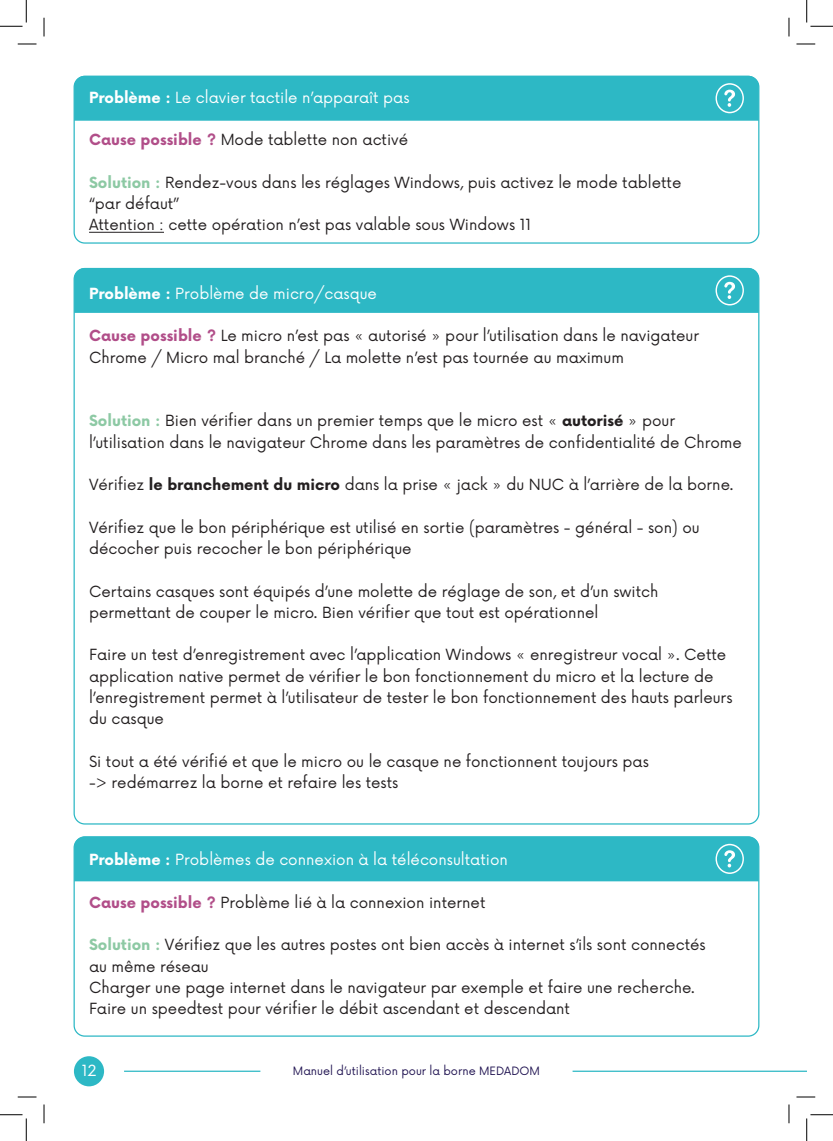
<style>
.page{position:relative;width:833px;height:1141px;background:#fff}
.page>*{position:absolute;margin:0;border:0;box-sizing:border-box;transform-origin:0 0}
.texte{font:15px/21.2px "Now";color:#231f20}
.texte-2{font:15px "Now";color:#fff}
.t1{font:11.25px "Now";color:#211452}
.s1{font-weight:700}
.s2{font-weight:700;color:#b14e89}
.s3{font-weight:700;color:#8dc9a4}
</style>
<div class="page">
<div style="left:74px;top:1056px;width:30px;height:30px;background:#2db8c5;border-radius:50%"></div>
<hr style="left:572px;top:1070px;width:234px;height:1px;background:#2db8c5">
<hr style="left:124px;top:1070px;width:136px;height:1px;background:#2db8c5">
<hr style="left:89px;top:232px;width:75px;height:1px;background:#231f20">
<div style="left:74px;top:76px;width:684px;height:45px;background:#2db8c5"></div>
<div style="left:74px;top:268px;width:684px;height:45px;background:#2db8c5"></div>
<div style="left:74px;top:836px;width:684px;height:45px;background:#2db8c5"></div>
<svg style="left:18px;top:43px;width:18px;height:2px"></svg>
<svg style="left:796px;top:43px;width:18px;height:2px"></svg>
<svg style="left:18px;top:1096px;width:18px;height:1px"></svg>
<svg style="left:796px;top:1096px;width:18px;height:1px"></svg>
<svg style="left:43px;top:18px;width:2px;height:18px"></svg>
<svg style="left:43px;top:1104px;width:2px;height:19px"></svg>
<svg style="left:788px;top:18px;width:1px;height:18px"></svg>
<svg style="left:788px;top:1104px;width:1px;height:19px"></svg>
<svg style="left:0;top:0;width:27px;height:27px"></svg>
<svg style="left:0;top:1114px;width:27px;height:26px"></svg>
<svg style="left:806px;top:0;width:26px;height:27px"></svg>
<svg style="left:806px;top:1114px;width:26px;height:26px"></svg>
<p class="texte-2" style="left:89px;top:85px;width:322px"><span class="s1">Problème :</span> Le clavier tactile n’apparaît pas</p>
<p class="texte" style="left:89px;top:128px;width:320px"><span class="s2">Cause possible ?</span> Mode tablette non activé</p>
<p class="texte" style="left:89px;top:171px;width:593px"><span class="s3">Solution :</span> Rendez-vous dans les réglages Windows, puis activez le mode tablette</p>
<p class="texte" style="left:89px;top:192px;width:92px">“par défaut”</p>
<p class="texte" style="left:89px;top:213px;width:443px">Attention : cette opération n’est pas valable sous Windows 11</p>
<p class="texte-2" style="left:89px;top:281px;width:289px"><span class="s1">Problème :</span> Problème de micro/casque</p>
<p class="texte" style="left:89px;top:324px;width:611px"><span class="s2">Cause possible ?</span> Le micro n’est pas « autorisé » pour l’utilisation dans le navigateur<br>Chrome / Micro mal branché / La molette n’est pas tournée au maximum</p>
<p class="texte" style="left:89px;top:409px;width:654px"><span class="s3">Solution :</span> Bien vérifier dans un premier temps que le micro est « <span class="s1">autorisé</span> » pour l’utilisation dans le navigateur Chrome dans les paramètres de confidentialité de Chrome</p>
<p class="texte" style="left:89px;top:473px;width:645px">Vérifiez <span class="s1">le branchement du micro</span> dans la prise « jack » du NUC à l’arrière de la borne.</p>
<p class="texte" style="left:89px;top:515px;width:611px">Vérifiez que le bon périphérique est utilisé en sortie (paramètres - général - son) ou décocher puis recocher le bon périphérique</p>
<p class="texte" style="left:89px;top:579px;width:570px">Certains casques sont équipés d’une molette de réglage de son, et d’un switch permettant de couper le micro. Bien vérifier que tout est opérationnel</p>
<p class="texte" style="left:89px;top:643px;width:644px">Faire un test d’enregistrement avec l’application Windows « enregistreur vocal ». Cette application native permet de vérifier le bon fonctionnement du micro et la lecture de l’enregistrement permet à l’utilisateur de tester le bon fonctionnement des hauts parleurs du casque</p>
<p class="texte" style="left:89px;top:749px;width:561px">Si tout a été vérifié et que le micro ou le casque ne fonctionnent toujours pas</p>
<p class="texte" style="left:89px;top:770px;width:311px">-&gt; redémarrez la borne et refaire les tests</p>
<p class="texte-2" style="left:89px;top:847px;width:420px"><span class="s1">Problème :</span> Problèmes de connexion à la téléconsultation</p>
<p class="texte" style="left:89px;top:890px;width:398px"><span class="s2">Cause possible ?</span> Problème lié à la connexion internet</p>
<p class="texte" style="left:89px;top:933px;width:618px"><span class="s3">Solution :</span> Vérifiez que les autres postes ont bien accès à internet s’ils sont connectés</p>
<p class="texte" style="left:89px;top:954px;width:121px">au même réseau</p>
<p class="texte" style="left:89px;top:975px;width:607px">Charger une page internet dans le navigateur par exemple et faire une recherche.</p>
<p class="texte" style="left:89px;top:996px;width:482px">Faire un speedtest pour vérifier le débit ascendant et descendant</p>
<p class="texte-2" style="left:82px;top:1058px;width:16px">12</p>
<p class="t1" style="left:293px;top:1061px;width:248px">Manuel d’utilisation pour la borne MEDADOM</p>
</div>
